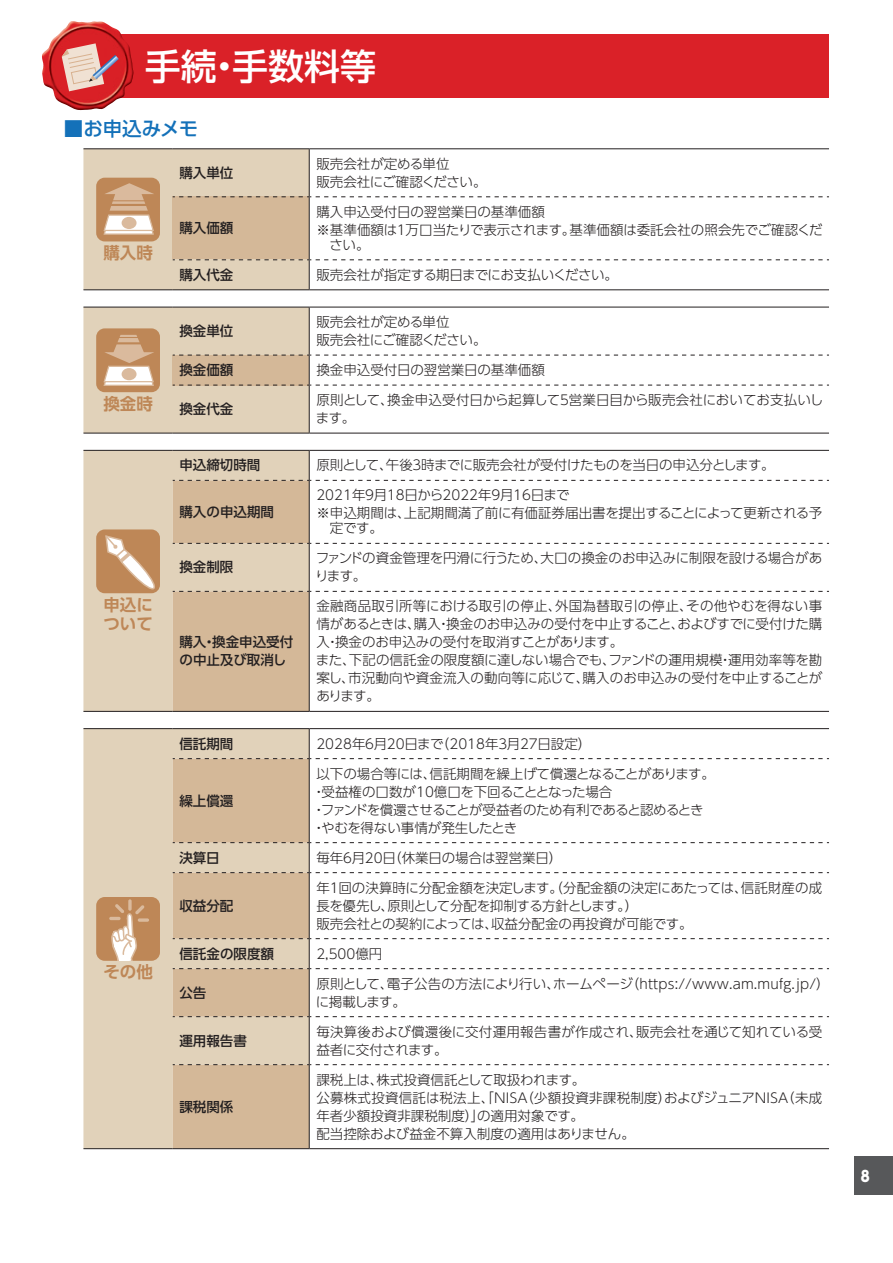
<style>
.page{position:relative;width:893px;height:1263px;background:#fff}
.page>*{position:absolute;margin:0;border:0;box-sizing:border-box;transform-origin:0 0}
.t1{font:500 36px "UD Shin Go Pro";color:#fff}
.t2{font:500 19.5px "UD Shin Go Pro";letter-spacing:-.005em;color:#1471b9}
.t3{font:700 16.5px/19.5px "UD Shin Go Pro De";color:#be8757}
.t4{font:800 15px "UD Shin Go Pro";color:#fff;scale:.9 1}
.t5{font:300 13.5px/18px "UD Shin Go Pro";color:#231f20}
.t6{font:300 13.5px/18px "UD Shin Go Pro";letter-spacing:-.02em;color:#231f20}
.t7{font:500 13.5px/18px "UD Shin Go Pro";color:#231f20}
.t8{font:300 13.5px "UD Shin Go Pro";letter-spacing:-.03em;color:#231f20}
</style>
<div class="page">
<div style="left:855px;top:1157px;width:38px;height:38px;background:#57585a"></div>
<hr style="left:83px;top:148px;width:90px;height:1px;background:#231f20">
<hr style="left:173px;top:148px;width:136px;height:1px;background:#231f20">
<hr style="left:309px;top:148px;width:520px;height:1px;background:#231f20">
<svg style="left:83px;top:149px;width:746px;height:141px"></svg>
<hr style="left:83px;top:433px;width:90px;height:1px;background:#231f20">
<hr style="left:173px;top:433px;width:136px;height:1px;background:#231f20">
<hr style="left:309px;top:433px;width:520px;height:1px;background:#231f20">
<svg style="left:83px;top:307px;width:746px;height:126px"></svg>
<div style="left:83px;top:451px;width:90px;height:260px;background:#e1d2ba"></div>
<hr style="left:83px;top:450px;width:90px;height:1px;background:#231f20">
<hr style="left:83px;top:711px;width:90px;height:1px;background:#231f20">
<hr style="left:173px;top:450px;width:136px;height:1px;background:#231f20">
<hr style="left:309px;top:450px;width:520px;height:1px;background:#231f20">
<hr style="left:173px;top:711px;width:136px;height:1px;background:#231f20">
<hr style="left:309px;top:711px;width:520px;height:1px;background:#231f20">
<svg style="left:173px;top:451px;width:656px;height:260px"></svg>
<div style="left:96px;top:529px;width:64px;height:64px;background:#be8757;border-radius:9px"></div>
<svg style="left:104px;top:534px;width:56px;height:63px"></svg>
<div style="left:83px;top:729px;width:90px;height:419px;background:#e1d2ba"></div>
<svg style="left:173px;top:759px;width:136px;height:389px;background:#d5bb9c"></svg>
<hr style="left:83px;top:728px;width:90px;height:1px;background:#231f20">
<hr style="left:83px;top:1148px;width:90px;height:1px;background:#231f20">
<hr style="left:173px;top:728px;width:136px;height:1px;background:#231f20">
<hr style="left:309px;top:728px;width:520px;height:1px;background:#231f20">
<hr style="left:309px;top:759px;width:1px;height:83px;background:#231f20">
<hr style="left:309px;top:873px;width:1px;height:65px;background:#231f20">
<hr style="left:309px;top:969px;width:1px;height:47px;background:#231f20">
<hr style="left:309px;top:1017px;width:1px;height:47px;background:#231f20">
<hr style="left:309px;top:1065px;width:1px;height:83px;background:#231f20">
<hr style="left:173px;top:1148px;width:136px;height:1px;background:#231f20">
<hr style="left:309px;top:1148px;width:520px;height:1px;background:#231f20">
<svg style="left:173px;top:729px;width:656px;height:30px"></svg>
<svg style="left:173px;top:842px;width:656px;height:31px"></svg>
<svg style="left:173px;top:938px;width:656px;height:31px"></svg>
<svg style="left:173px;top:1016px;width:656px;height:1px"></svg>
<svg style="left:173px;top:1064px;width:656px;height:1px"></svg>
<div style="left:96px;top:897px;width:64px;height:64px;background:#be8757;border-radius:9px"></div>
<svg style="left:128px;top:899px;width:4px;height:12px"></svg>
<svg style="left:109px;top:904px;width:35px;height:57px"></svg>
<svg style="left:138px;top:918px;width:11px;height:4px"></svg>
<div style="left:83px;top:34px;width:740px;height:64px;background:#da2128"></div>
<hr style="left:825px;top:34px;width:4px;height:64px;background:#da2128">
<img style="left:42px;top:21px;width:92px;height:90px">
<svg style="left:62px;top:43px;width:57px;height:48px"></svg>
<h1 class="t1" style="left:145px;top:37px;width:233px">手続・手数料等</h1>
<h2 class="t2" style="left:64px;top:112px;width:136px">■お申込みメモ</h2>
<p class="t3" style="left:103px;top:242px;width:51px">購入時</p>
<p class="t3" style="left:103px;top:393px;width:51px">換金時</p>
<p class="t3" style="left:103px;top:594px;width:51px">申込について</p>
<p class="t3" style="left:103px;top:962px;width:51px">その他</p>
<p class="t7" style="left:179px;top:163px;width:55px">購入単位</p>
<p class="t5" style="left:316px;top:154px;width:172px">販売会社が定める単位<br>販売会社にご確認ください。</p>
<p class="t7" style="left:179px;top:219px;width:55px">購入価額</p>
<p class="t5" style="left:316px;top:202px;width:508px">購入申込受付日の翌営業日の基準価額<br>※基準価額は１万口当たりで表示されます。基準価額は委託会社の照会先でご確認くだ</p>
<p class="t5" style="left:330px;top:235px;width:42px">さい。</p>
<p class="t7" style="left:179px;top:265px;width:55px">購入代金</p>
<p class="t6" style="left:316px;top:265px;width:303px">販売会社が指定する期日までにお支払いください。</p>
<p class="t7" style="left:179px;top:322px;width:55px">換金単位</p>
<p class="t5" style="left:316px;top:313px;width:172px">販売会社が定める単位<br>販売会社にご確認ください。</p>
<p class="t7" style="left:179px;top:361px;width:55px">換金価額</p>
<p class="t5" style="left:316px;top:361px;width:230px">換金申込受付日の翌営業日の基準価額</p>
<p class="t7" style="left:179px;top:400px;width:55px">換金代金</p>
<p class="t5" style="left:316px;top:391px;width:509px">原則として、換金申込受付日から起算して５営業日目から販売会社においてお支払いします。</p>
<p class="t7" style="left:179px;top:456px;width:82px">申込締切時間</p>
<p class="t8" style="left:316px;top:454px;width:460px">原則として、午後３時までに販売会社が受付けたものを当日の申込分とします。</p>
<p class="t7" style="left:179px;top:502px;width:96px">購入の申込期間</p>
<p class="t5" style="left:316px;top:486px;width:507px">2021年９月18日から2022年９月16日まで<br>※申込期間は、上記期間満了前に有価証券届出書を提出することによって更新される予</p>
<p class="t5" style="left:330px;top:519px;width:55px">定です。</p>
<p class="t7" style="left:179px;top:558px;width:55px">換金制限</p>
<p class="t5" style="left:315px;top:549px;width:509px">ファンドの資金管理を円滑に行うため、大口の換金のお申込みに制限を設ける場合があります。</p>
<p class="t7" style="left:179px;top:633px;width:115px">購入・換金申込受付の中止及び取消し</p>
<p class="t5" style="left:316px;top:597px;width:508px">金融商品取引所等における取引の停止、外国為替取引の停止、その他やむを得ない事情があるときは、購入・換金のお申込みの受付を中止すること、およびすでに受付けた購入・換金のお申込みの受付を取消すことがあります。<br>また、下記の信託金の限度額に達しない場合でも、ファンドの運用規模・運用効率等を勘案し、市況動向や資金流入の動向等に応じて、購入のお申込みの受付を中止することがあります。</p>
<p class="t7" style="left:179px;top:734px;width:55px">信託期間</p>
<p class="t5" style="left:316px;top:734px;width:276px">2028年６月20日まで（2018年３月27日設定）</p>
<p class="t7" style="left:179px;top:791px;width:55px">繰上償還</p>
<p class="t6" style="left:312px;top:764px;width:404px;text-indent:4px">以下の場合等には、信託期間を繰上げて償還となることがあります。・受益権の口数が10億口を下回ることとなった場合<br>・ファンドを償還させることが受益者のため有利であると認めるとき・やむを得ない事情が発生したとき</p>
<p class="t7" style="left:179px;top:848px;width:42px">決算日</p>
<p class="t6" style="left:316px;top:848px;width:247px">毎年６月20日（休業日の場合は翌営業日）</p>
<p class="t7" style="left:179px;top:896px;width:55px">収益分配</p>
<p class="t5" style="left:316px;top:878px;width:507px">年１回の決算時に分配金額を決定します。（分配金額の決定にあたっては、信託財産の成長を優先し、原則として分配を抑制する方針とします。）<br>販売会社との契約によっては、収益分配金の再投資が可能です。</p>
<p class="t7" style="left:179px;top:944px;width:96px">信託金の限度額</p>
<p class="t5" style="left:316px;top:944px;width:68px">2,500億円</p>
<p class="t7" style="left:179px;top:983px;width:28px">公告</p>
<p class="t5" style="left:316px;top:974px;width:515px">原則として、電子公告の方法により行い、ホームページ（https://www.am.mufg.jp/）に掲載します。</p>
<p class="t7" style="left:179px;top:1031px;width:69px">運用報告書</p>
<p class="t5" style="left:316px;top:1022px;width:507px">毎決算後および償還後に交付運用報告書が作成され、販売会社を通じて知れている受益者に交付されます。</p>
<p class="t7" style="left:179px;top:1097px;width:55px">課税関係</p>
<p class="t5" style="left:316px;top:1070px;width:507px">課税上は、株式投資信託として取扱われます。<br>公募株式投資信託は税法上、「ＮＩＳＡ（少額投資非課税制度）およびジュニアＮＩＳＡ（未成年者少額投資非課税制度）」の適用対象です。<br>配当控除および益金不算入制度の適用はありません。</p>
<p class="t4" style="left:861px;top:1163px;width:11px">8</p>
</div>
